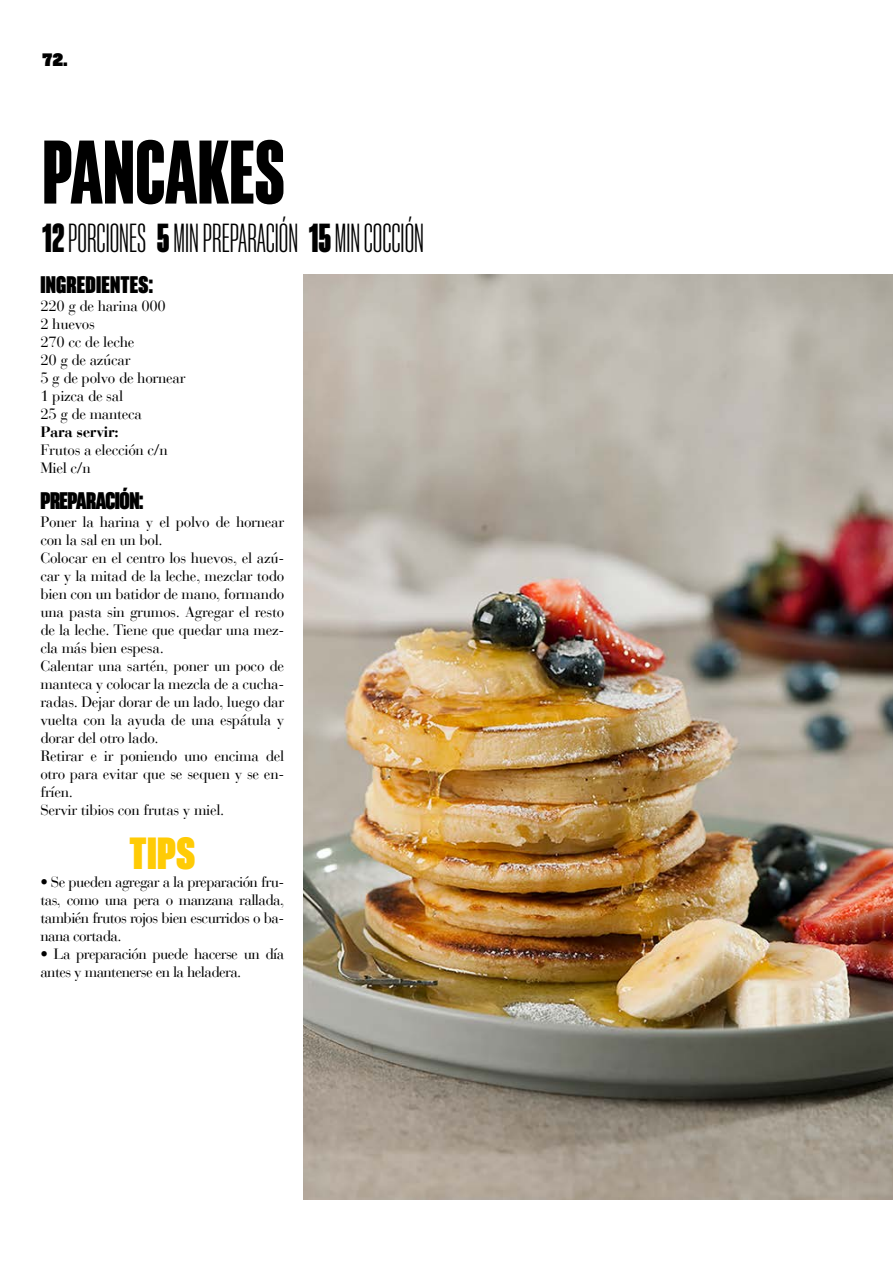
<style>
.page{position:relative;width:893px;height:1263px;background:#fff}
.page>*{position:absolute;margin:0;border:0;box-sizing:border-box;transform-origin:0 0}
.t1{font:90px "Akkordeon Eight";letter-spacing:.01em;color:#000}
.t2{font:45px "Akkordeon Ten";color:#ffcb05}
.t3{font:40.5px "Akkordeon Three";color:#000}
.t4{font:24px "Akkordeon Ten";letter-spacing:.01em;color:#000}
.t5{font:24px "Akkordeon Ten";letter-spacing:-.02em;color:#000}
.t6{font:18px "Akkordeon Fourteen";color:#000}
.t7{font:15px/18px "Bauer Bodoni LT";letter-spacing:-.02em;color:#000}
.t8{font:15px/18px "Bauer Bodoni LT";letter-spacing:-.04em;color:#000}
.t9{font:700 15px "Bauer Bodoni LT";letter-spacing:-.02em;color:#000}
.s1{font-family:"Akkordeon Eight"}
</style>
<div class="page">
<img style="left:304px;top:275px;width:589px;height:924px">
<p class="t6" style="left:43px;top:50px;width:26px">72.</p>
<h1 class="t1" style="left:43px;top:122px;width:243px">PANCAKES</h1>
<h3 class="t3" style="left:43px;top:216px;width:383px"><span class="s1">12</span> PORCIONES <span class="s1">5</span> MINPREPARACIÓN <span class="s1">15</span> MIN COCCIÓN</h3>
<h3 class="t4" style="left:40px;top:271px;width:114px">INGREDIENTES:</h3>
<p class="t7" style="left:40px;top:297px;width:147px">220 g de harina 000<br>2 huevos<br>270 cc de leche<br>20 g de azúcar<br>5 g de polvo de hornear<br>1 pizca de sal<br>25 g de manteca</p>
<p class="t9" style="left:40px;top:423px;width:80px">Para servir:</p>
<p class="t7" style="left:40px;top:441px;width:129px">Frutos a elección c/n<br>Miel c/n</p>
<h3 class="t5" style="left:40px;top:487px;width:105px">PREPARACIÓN:</h3>
<p class="t7" style="left:40px;top:513px;width:245px">Poner la harina y el polvo de hornear con la sal en un bol.<br>Colocar en el centro los huevos, el azú&shy;car y la mitad de la leche, mezclar todo bien con un batidor de mano, formando una pasta sin grumos. Agregar el resto de la leche. Tiene que quedar una mez&shy;cla más bien espesa.<br>Calentar una sartén, poner un poco de manteca y colocar la mezcla de a cucha&shy;radas. Dejar dorar de un lado, luego dar vuelta con la ayuda de una espátula y dorar del otro lado.<br>Retirar e ir poniendo uno encima del otro para evitar que se sequen y se en&shy;fríen.<br>Servir tibios con frutas y miel.</p>
<h2 class="t2" style="left:129px;top:828px;width:67px">TIPS</h2>
<p class="t7" style="left:40px;top:873px;width:245px;text-align:justify">• Se pueden agregar a la preparación fru&shy;tas, como una pera o manzana rallada, también frutos rojos bien escurridos o ba&shy;nana cortada.</p>
<p class="t8" style="left:40px;top:945px;width:245px">• La preparación puede hacerse un día antes y mantenerse en la heladera.</p>
</div>
